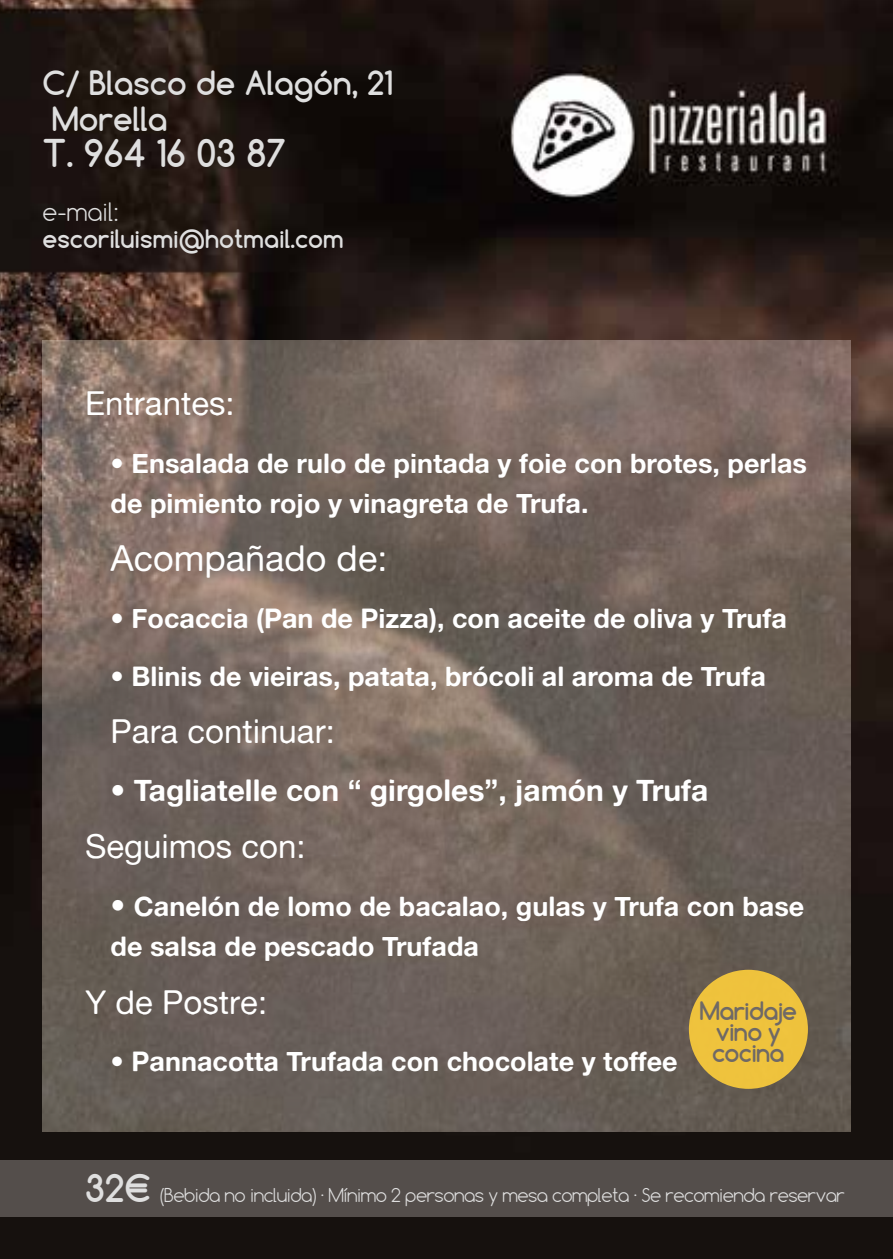
<style>
.page{position:relative;width:893px;height:1259px;background:#fff}
.page>*{position:absolute;margin:0;border:0;box-sizing:border-box;transform-origin:0 0}
.t1{font:36px "Alte Haas Grotesk";color:#fff}
.t2{font:700 36px "Comfortaa";color:#dfdfdf}
.t3{font:33px "Alte Haas Grotesk";color:#fff}
.t4{font:700 31.5px/36px "Comfortaa";color:#dfdfdf}
.t5{font:30px "Alte Haas Grotesk Bold";color:#fff}
.t6{font:27px/40.5px "Alte Haas Grotesk Bold";color:#fff}
.t7{font:700 24px "Comfortaa";color:#dfdfdf}
.t8{font:700 24px/21px "Comfortaa";letter-spacing:-.03em;color:#6f6966;text-align:center}
.t9{font:300 24px "Comfortaa";color:#dfdfdf}
.t10{font:300 18px "Comfortaa";letter-spacing:-.03em;color:#dfdfdf}
.s1{font-size:30px}
.s2{font-weight:700;font-size:36px}
</style>
<div class="page">
<img style="left:0;top:0;width:893px;height:1259px">
<img style="left:43px;top:340px;width:807px;height:791px">
<div style="left:0;top:1160px;width:893px;height:56px;background:#544e4b"></div>
<div style="left:689px;top:969px;width:119px;height:120px;background:#efc23d;border-radius:50%"></div>
<p class="t4" style="left:43px;top:64px;width:352px">C/ Blasco de Alagón, 21<br>Morella</p>
<h1 class="t2" style="left:43px;top:130px;width:245px">T. 964 16 03 87</h1>
<p class="t9" style="left:43px;top:196px;width:77px">e-mail:</p>
<p class="t7" style="left:43px;top:223px;width:303px">escoriluismi@hotmail.com</p>
<p class="t3" style="left:85px;top:383px;width:151px">Entrantes:</p>
<p class="t6" style="left:111px;top:442px;width:698px">• Ensalada de rulo de pintada y foie con brotes, perlas de pimiento rojo y vinagreta de Trufa.</p>
<h1 class="t1" style="left:111px;top:536px;width:278px">Acompañado de:</h1>
<p class="t6" style="left:111px;top:597px;width:678px">• Focaccia (Pan de Pizza), con aceite de oliva y Trufa</p>
<p class="t6" style="left:111px;top:655px;width:657px">• Blinis de vieiras, patata, brócoli al aroma de Trufa</p>
<p class="t3" style="left:111px;top:711px;width:226px">Para continuar:</p>
<p class="t5" style="left:111px;top:771px;width:599px">• Tagliatelle con “ girgoles”, jamón y Trufa</p>
<p class="t3" style="left:85px;top:826px;width:222px">Seguimos con:</p>
<p class="t6" style="left:111px;top:885px;width:695px"><span class="s1">•</span> Canelón de lomo de bacalao, gulas y Trufa con base de salsa de pescado Trufada</p>
<p class="t3" style="left:85px;top:982px;width:184px">Y de Postre:</p>
<p class="t6" style="left:111px;top:1041px;width:569px">• Pannacotta Trufada con chocolate y toffee</p>
<p class="t8" style="left:699px;top:1000px;width:99px">Maridaje vino y cocina</p>
<p class="t10" style="left:85px;top:1184px;width:761px"><span class="s2">32€</span> (Bebida no incluida) · Mínimo 2 personas y mesa completa · Se recomienda reservar</p>
</div>
